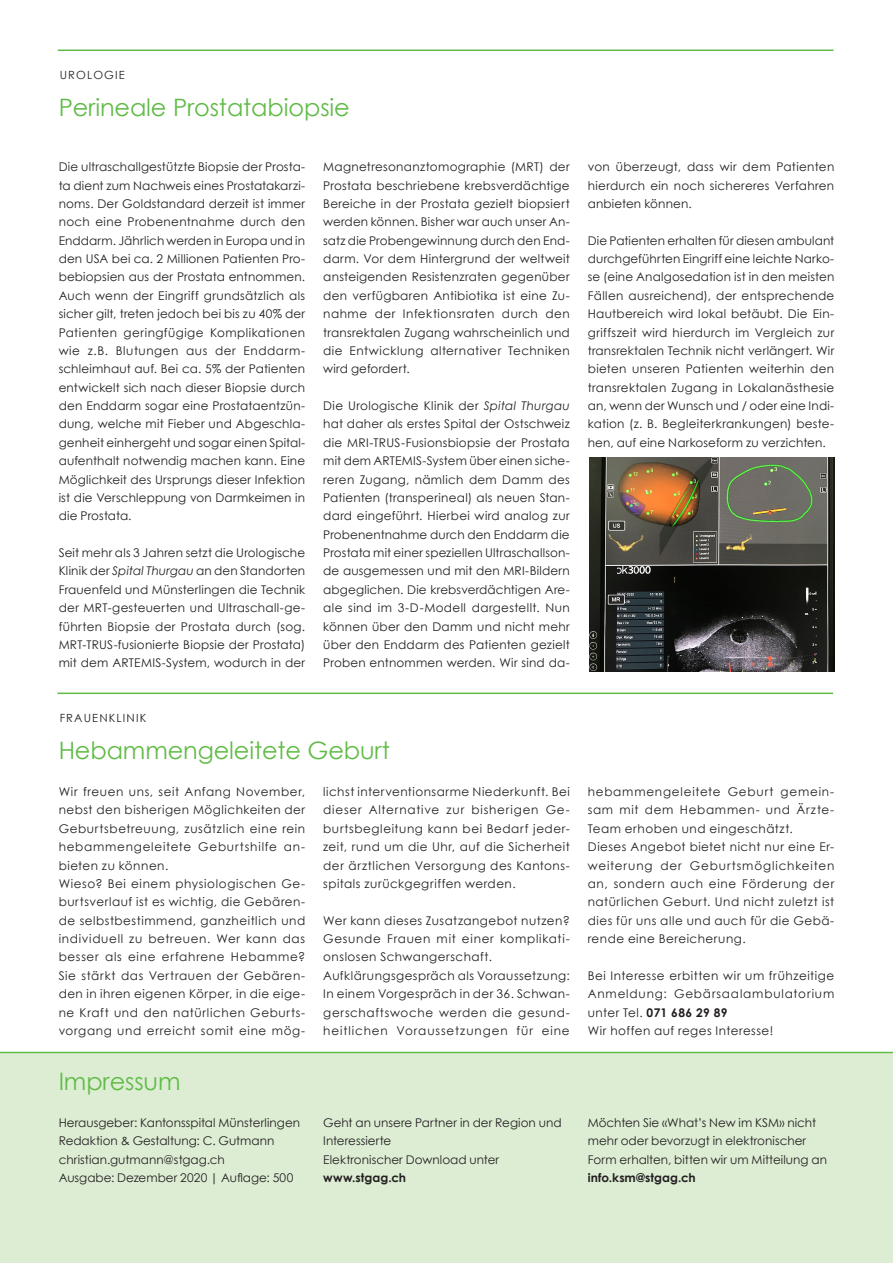
<style>
.page{position:relative;width:893px;height:1263px;background:#fff}
.page>*{position:absolute;margin:0;border:0;box-sizing:border-box;transform-origin:0 0}
.Titel_grün{font:24px "Century Gothic";letter-spacing:-.005em;color:#60bb46}
.Lauftext{font:12px/18.3px "Century Gothic";letter-spacing:.025em;color:#231f20;text-align:justify}
.Lauftext-2{font:12px/18.3px "Century Gothic";color:#231f20}
.Lauftext-3{font:12px/18.3px "Century Gothic";letter-spacing:.005em;color:#231f20}
.Lauftext-4{font:12px/18.3px "Century Gothic";letter-spacing:.05em;color:#231f20}
.Lauftext-5{font:700 12px "Century Gothic";color:#231f20}
.Überschrift_1{font:11.25px "Century Gothic";letter-spacing:.1em;color:#231f20}
.s1{font-style:italic}
.s2{font-weight:700}
</style>
<div class="page">
<div style="left:0;top:1052px;width:893px;height:211px;background:#ddedd4"></div>
<img style="left:589px;top:457px;width:245px;height:215px">
<hr style="left:57px;top:692px;width:776px;height:2px;background:#60bb46">
<hr style="left:0;top:1052px;width:893px;height:1px;background:#60bb46">
<hr style="left:58px;top:50px;width:775px;height:1px;background:#60bb46">
<p class="Überschrift_1" style="left:60px;top:67px;width:67px">UROLOGIE</p>
<p class="Titel_grün" style="left:59px;top:91px;width:293px">Perineale Prostatabiopsie</p>
<p class="Lauftext" style="left:59px;top:157px;width:248px">Die ultraschallgestützte Biopsie der Prosta&shy;ta dient zum Nachweis eines Prostatakarzi&shy;noms. Der Goldstandard derzeit ist immer noch eine Probenentnahme durch den Enddarm. Jährlich werden in Europa und in den USA bei ca. 2 Millionen Patienten Pro&shy;bebiopsien aus der Prostata entnommen.<br>Auch wenn der Eingriff grundsätzlich als sicher gilt, treten jedoch bei bis zu 40% der Patienten geringfügige Komplikationen wie z.B. Blutungen aus der Enddarm&shy;schleimhaut auf. Bei ca. 5% der Patienten entwickelt sich nach dieser Biopsie durch den Enddarm sogar eine Prostataentzün&shy;dung, welche mit Fieber und Abgeschla&shy;genheit einhergeht und sogar einen Spital&shy;aufenthalt notwendig machen kann. Eine Möglichkeit des Ursprungs dieser Infektion ist die Verschleppung von Darmkeimen in die Prostata.</p>
<p class="Lauftext" style="left:59px;top:543px;width:248px">Seit mehr als 3 Jahren setzt die Urologische Klinik der <span class="s1">Spital Thurgau</span> an den Standorten Frauenfeld und Münsterlingen die Technik der MRT-gesteuerten und Ultraschall-ge&shy;führten Biopsie der Prostata durch (sog.<br>MRT-TRUS-fusionierte Biopsie der Prostata) mit dem ARTEMIS-System, wodurch in der</p>
<p class="Lauftext" style="left:323px;top:157px;width:248px">Magnetresonanztomographie (MRT) der Prostata beschriebene krebsverdächtige Bereiche in der Prostata gezielt biopsiert werden können. Bisher war auch unser An&shy;satz die Probengewinnung durch den End&shy;darm. Vor dem Hintergrund der weltweit ansteigenden Resistenzraten gegenüber den verfügbaren Antibiotika ist eine Zu&shy;nahme der Infektionsraten durch den transrektalen Zugang wahrscheinlich und die Entwicklung alternativer Techniken wird gefordert.</p>
<p class="Lauftext" style="left:323px;top:396px;width:248px">Die Urologische Klinik der <span class="s1">Spital Thurgau </span>hat daher als erstes Spital der Ostschweiz die MRI-TRUS-Fusionsbiopsie der Prostata mit dem ARTEMIS-System über einen siche&shy;reren Zugang, nämlich dem Damm des Patienten (transperineal) als neuen Stan&shy;dard eingeführt. Hierbei wird analog zur Probenentnahme durch den Enddarm die Prostata mit einer speziellen Ultraschallson&shy;de ausgemessen und mit den MRI-Bildern abgeglichen. Die krebsverdächtigen Are&shy;ale sind im 3-D-Modell dargestellt. Nun können über den Damm und nicht mehr über den Enddarm des Patienten gezielt Proben entnommen werden. Wir sind da-</p>
<p class="Lauftext" style="left:588px;top:157px;width:248px">von überzeugt, dass wir dem Patienten hierdurch ein noch sichereres Verfahren anbieten können.</p>
<p class="Lauftext" style="left:588px;top:231px;width:248px">Die Patienten erhalten für diesen ambulant durchgeführten Eingriff eine leichte Narko&shy;se (eine Analgosedation ist in den meisten Fällen ausreichend), der entsprechende Hautbereich wird lokal betäubt. Die Ein&shy;griffszeit wird hierdurch im Vergleich zur transrektalen Technik nicht verlängert. Wir bieten unseren Patienten weiterhin den transrektalen Zugang in Lokalanästhesie an, wenn der Wunsch und / oder eine Indi&shy;kation (z. B. Begleiterkrankungen) beste&shy;hen, auf eine Narkoseform zu verzichten.</p>
<p class="Überschrift_1" style="left:60px;top:710px;width:88px">FRAUENKLINIK</p>
<p class="Titel_grün" style="left:59px;top:734px;width:333px">Hebammengeleitete Geburt</p>
<p class="Lauftext" style="left:59px;top:782px;width:248px">Wir freuen uns, seit Anfang November, nebst den bisherigen Möglichkeiten der Geburtsbetreuung, zusätzlich eine rein hebammengeleitete Geburtshilfe an&shy;bieten zu können.</p>
<p class="Lauftext" style="left:59px;top:874px;width:248px">Wieso? Bei einem physiologischen Ge&shy;burtsverlauf ist es wichtig, die Gebären&shy;de selbstbestimmend, ganzheitlich und individuell zu betreuen. Wer kann das besser als eine erfahrene Hebamme?<br>Sie stärkt das Vertrauen der Gebären&shy;den in ihren eigenen Körper, in die eige&shy;ne Kraft und den natürlichen Geburts&shy;vorgang und erreicht somit eine mög-</p>
<p class="Titel_grün" style="left:59px;top:1064px;width:123px">Impressum</p>
<p class="Lauftext-3" style="left:59px;top:1113px;width:243px">Herausgeber: Kantonsspital Münsterlingen<br>Redaktion &amp; Gestaltung: C. Gutmann christian.gutmann@stgag.ch</p>
<p class="Lauftext-2" style="left:59px;top:1168px;width:236px">Ausgabe: Dezember 2020 | Auflage: 500</p>
<p class="Lauftext" style="left:323px;top:782px;width:248px">lichst interventionsarme Niederkunft. Bei dieser Alternative zur bisherigen Ge&shy;burtsbegleitung kann bei Bedarf jeder&shy;zeit, rund um die Uhr, auf die Sicherheit der ärztlichen Versorgung des Kantons&shy;spitals zurückgegriffen werden.</p>
<p class="Lauftext" style="left:323px;top:911px;width:248px">Wer kann dieses Zusatzangebot nutzen?</p>
<p class="Lauftext-4" style="left:323px;top:929px;width:248px">Gesunde Frauen mit einer komplikati&shy;onslosen Schwangerschaft.</p>
<p class="Lauftext" style="left:323px;top:966px;width:248px">Aufklärungsgespräch als Voraussetzung:</p>
<p class="Lauftext" style="left:323px;top:984px;width:248px">In einem Vorgespräch in der 36. Schwan&shy;gerschaftswoche werden die gesund&shy;heitlichen Voraussetzungen für eine</p>
<p class="Lauftext-2" style="left:323px;top:1113px;width:240px">Geht an unsere Partner in der Region und<br>Interessierte</p>
<p class="Lauftext-3" style="left:323px;top:1150px;width:177px">Elektronischer Download unter</p>
<p class="Lauftext-5" style="left:323px;top:1168px;width:84px">www.stgag.ch</p>
<p class="Lauftext" style="left:588px;top:782px;width:248px">hebammengeleitete Geburt gemein&shy;sam mit dem Hebammen- und Ärzte-Team erhoben und eingeschätzt.</p>
<p class="Lauftext" style="left:588px;top:837px;width:248px">Dieses Angebot bietet nicht nur eine Er&shy;weiterung der Geburtsmöglichkeiten an, sondern auch eine Förderung der natürlichen Geburt. Und nicht zuletzt ist dies für uns alle und auch für die Gebä&shy;rende eine Bereicherung.</p>
<p class="Lauftext" style="left:588px;top:966px;width:248px">Bei Interesse erbitten wir um frühzeitige Anmeldung: Gebärsaalambulatorium unter Tel. <span class="s2">071 686 29 89</span></p>
<p class="Lauftext" style="left:588px;top:1021px;width:187px">Wir hoffen auf reges Interesse!</p>
<p class="Lauftext-2" style="left:588px;top:1113px;width:241px">Möchten Sie «What’s New im KSM» nicht mehr oder bevorzugt in elektronischer Form erhalten, bitten wir um Mitteilung an <span class="s2">info.ksm@stgag.ch</span></p>
</div>
